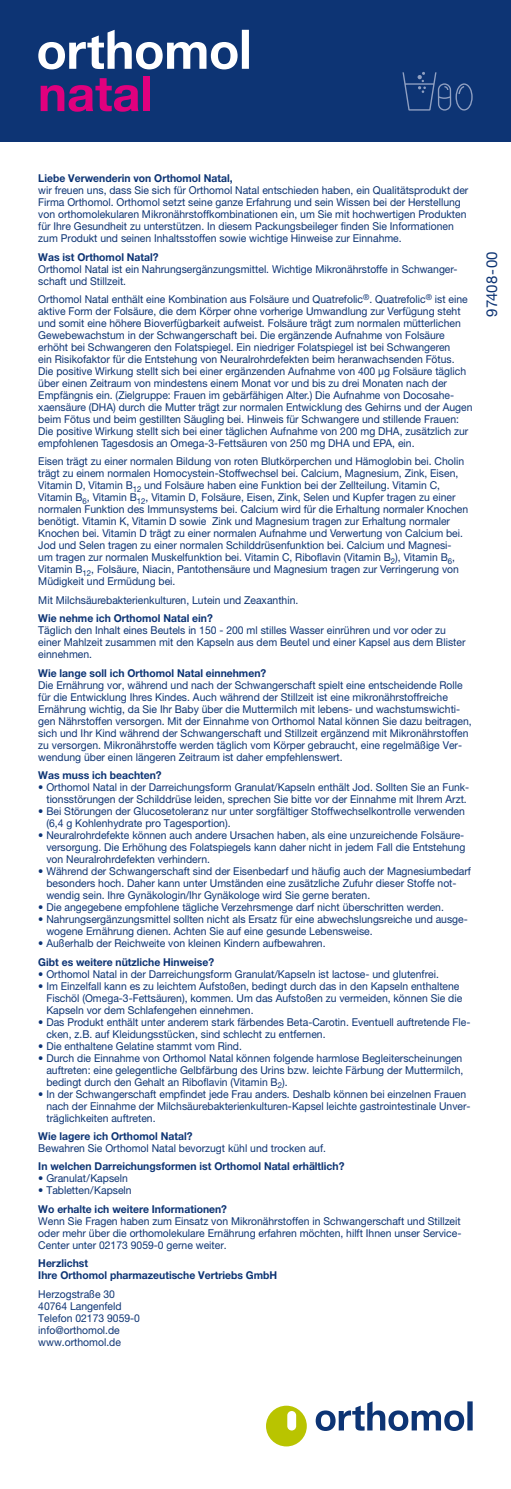
<style>
.page{position:relative;width:511px;height:1489px;background:#fff}
.page>*{position:absolute;margin:0;border:0;box-sizing:border-box;transform-origin:0 0}
.t1{font:15px "Helvetica Neue LT Pro";letter-spacing:.015em;color:#0d3474}
.t2{font:10.8px/12px "Helvetica Neue LT Pro";color:#0d3474;scale:.96 1}
.t3{font:700 10.8px/12px "Helvetica Neue LT Pro";color:#0d3474;scale:.96 1}
</style>
<div class="page">
<div style="left:0;top:0;width:510px;height:142px;background:#0d3474"></div>
<svg style="left:266px;top:1405px;width:40px;height:41px"></svg>
<svg style="left:315px;top:1401px;width:149px;height:29px"></svg>
<div style="left:467px;top:1401px;width:5px;height:29px;background:#0d3474"></div>
<svg style="left:38px;top:30px;width:199px;height:39px"></svg>
<div style="left:241px;top:30px;width:8px;height:39px;background:#fff"></div>
<svg style="left:41px;top:78px;width:97px;height:34px"></svg>
<div style="left:143px;top:76px;width:7px;height:35px;background:#e0007e"></div>
<svg style="left:402px;top:72px;width:70px;height:39px"></svg>
<p class="t3" style="left:38px;top:172px;width:204px">Liebe Verwenderin von Orthomol Natal,</p>
<p class="t2" style="left:38px;top:184px;width:449px">wir freuen uns, dass Sie sich für Orthomol Natal entschieden haben, ein Qualitätsprodukt der Firma Orthomol. Orthomol setzt seine ganze Erfahrung und sein Wissen bei der Herstellung von orthomolekularen Mikronährstoffkombinationen ein, um Sie mit hochwertigen Produkten für Ihre Gesundheit zu unterstützen. In diesem Packungsbeileger finden Sie Informationen zum Produkt und seinen Inhaltsstoffen sowie wichtige Hinweise zur Einnahme.</p>
<p class="t3" style="left:38px;top:250px;width:127px">Was ist Orthomol Natal?</p>
<p class="t2" style="left:38px;top:262px;width:437px">Orthomol Natal ist ein Nahrungsergänzungsmittel. Wichtige Mikronährstoffe in Schwanger&shy;schaft und Stillzeit.</p>
<p class="t2" style="left:38px;top:293px;width:453px">Orthomol Natal enthält eine Kombination aus Folsäure und Quatrefolic<sup>®</sup>. Quatrefolic<sup>®</sup> ist eine aktive Form der Folsäure, die dem Körper ohne vorherige Umwandlung zur Verfügung steht und somit eine höhere Bioverfügbarkeit aufweist. Folsäure trägt zum normalen mütterlichen Gewebewachstum in der Schwangerschaft bei. Die ergänzende Aufnahme von Folsäure erhöht bei Schwangeren den Folatspiegel. Ein niedriger Folatspiegel ist bei Schwangeren<br>ein Risikofaktor für die Entstehung von Neuralrohrdefekten beim heranwachsenden Fötus.<br>Die positive Wirkung stellt sich bei einer ergänzenden Aufnahme von 400 µg Folsäure täglich über einen Zeitraum von mindestens einem Monat vor und bis zu drei Monaten nach der Empfängnis ein. (Zielgruppe: Frauen im gebärfähigen Alter.) Die Aufnahme von Docosahe&shy;xaensäure (DHA) durch die Mutter trägt zur normalen Entwicklung des Gehirns und der Augen beim Fötus und beim gestillten Säugling bei. Hinweis für Schwangere und stillende Frauen:<br>Die positive Wirkung stellt sich bei einer täglichen Aufnahme von 200 mg DHA, zusätzlich zur empfohlenen Tagesdosis an Omega-3-Fettsäuren von 250 mg DHA und EPA, ein.</p>
<p class="t2" style="left:38px;top:455px;width:449px">Eisen trägt zu einer normalen Bildung von roten Blutkörperchen und Hämoglobin bei. Cholin trägt zu einem normalen Homocystein-Stoffwechsel bei. Calcium, Magnesium, Zink, Eisen, Vitamin D, Vitamin B<sub>12</sub> und Folsäure haben eine Funktion bei der Zellteilung. Vitamin C, Vitamin B<sub>6</sub>, Vitamin B<sub>12</sub>, Vitamin D, Folsäure, Eisen, Zink, Selen und Kupfer tragen zu einer normalen Funktion des Immunsystems bei. Calcium wird für die Erhaltung normaler Knochen benötigt. Vitamin K, Vitamin D sowie Zink und Magnesium tragen zur Erhaltung normaler Knochen bei. Vitamin D trägt zu einer normalen Aufnahme und Verwertung von Calcium bei.<br>Jod und Selen tragen zu einer normalen Schilddrüsenfunktion bei. Calcium und Magnesi&shy;um tragen zur normalen Muskelfunktion bei. Vitamin C, Riboflavin (Vitamin B<sub>2</sub>), Vitamin B<sub>6</sub>, Vitamin B<sub>12</sub>, Folsäure, Niacin, Pantothensäure und Magnesium tragen zur Verringerung von Müdigkeit und Ermüdung bei.</p>
<p class="t2" style="left:38px;top:593px;width:272px">Mit Milchsäurebakterienkulturen, Lutein und Zeaxanthin.</p>
<p class="t3" style="left:38px;top:612px;width:183px">Wie nehme ich Orthomol Natal ein?</p>
<p class="t2" style="left:38px;top:624px;width:446px">Täglich den Inhalt eines Beutels in 150 - 200 ml stilles Wasser einrühren und vor oder zu einer Mahlzeit zusammen mit den Kapseln aus dem Beutel und einer Kapsel aus dem Blister einnehmen.</p>
<p class="t3" style="left:38px;top:666px;width:239px">Wie lange soll ich Orthomol Natal einnehmen?</p>
<p class="t2" style="left:38px;top:678px;width:452px">Die Ernährung vor, während und nach der Schwangerschaft spielt eine entscheidende Rolle für die Entwicklung Ihres Kindes. Auch während der Stillzeit ist eine mikronährstoffreiche Ernährung wichtig, da Sie Ihr Baby über die Muttermilch mit lebens- und wachstumswichti&shy;gen Nährstoffen versorgen. Mit der Einnahme von Orthomol Natal können Sie dazu beitragen, sich und Ihr Kind während der Schwangerschaft und Stillzeit ergänzend mit Mikronährstoffen zu versorgen. Mikronährstoffe werden täglich vom Körper gebraucht, eine regelmäßige Ver&shy;wendung über einen längeren Zeitraum ist daher empfehlenswert.</p>
<p class="t3" style="left:38px;top:769px;width:130px">Was muss ich beachten?</p>
<p class="t2" style="left:38px;top:781px;width:450px;text-align:center">• Orthomol Natal in der Darreichungsform Granulat/Kapseln enthält Jod. Sollten Sie an Funk&shy;tionsstörungen der Schilddrüse leiden, sprechen Sie bitte vor der Einnahme mit Ihrem Arzt.</p>
<p class="t2" style="left:46px;top:805px;width:437px;text-indent:-8px">• Bei Störungen der Glucosetoleranz nur unter sorgfältiger Stoffwechselkontrolle verwenden (6,4 g Kohlenhydrate pro Tagesportion).</p>
<p class="t2" style="left:46px;top:829px;width:437px;text-align:justify;text-indent:-8px">• Neuralrohrdefekte können auch andere Ursachen haben, als eine unzureichende Folsäure&shy;versorgung. Die Erhöhung des Folatspiegels kann daher nicht in jedem Fall die Entstehung von Neuralrohrdefekten verhindern.</p>
<p class="t2" style="left:46px;top:865px;width:443px;text-indent:-8px">• Während der Schwangerschaft sind der Eisenbedarf und häufig auch der Magnesiumbedarf besonders hoch. Daher kann unter Umständen eine zusätzliche Zufuhr dieser Stoffe not&shy;wendig sein. Ihre Gynäkologin/Ihr Gynäkologe wird Sie gerne beraten.</p>
<p class="t2" style="left:38px;top:901px;width:423px">• Die angegebene empfohlene tägliche Verzehrsmenge darf nicht überschritten werden.</p>
<p class="t2" style="left:46px;top:913px;width:440px;text-indent:-8px">• Nahrungsergänzungsmittel sollten nicht als Ersatz für eine abwechslungsreiche und ausge&shy;wogene Ernährung dienen. Achten Sie auf eine gesunde Lebensweise.</p>
<p class="t2" style="left:38px;top:937px;width:300px">• Außerhalb der Reichweite von kleinen Kindern aufbewahren.</p>
<p class="t3" style="left:38px;top:955px;width:184px">Gibt es weitere nützliche Hinweise?</p>
<p class="t2" style="left:38px;top:967px;width:418px">• Orthomol Natal in der Darreichungsform Granulat/Kapseln ist lactose- und glutenfrei.</p>
<p class="t2" style="left:46px;top:979px;width:434px;text-indent:-8px">• Im Einzelfall kann es zu leichtem Aufstoßen, bedingt durch das in den Kapseln enthaltene<br>Fischöl (Omega-3-Fettsäuren), kommen. Um das Aufstoßen zu vermeiden, können Sie die<br>Kapseln vor dem Schlafengehen einnehmen.</p>
<p class="t2" style="left:46px;top:1015px;width:443px;text-indent:-8px">• Das Produkt enthält unter anderem stark färbendes Beta-Carotin. Eventuell auftretende Fle&shy;cken, z.B. auf Kleidungsstücken, sind schlecht zu entfernen.</p>
<p class="t2" style="left:38px;top:1039px;width:213px">• Die enthaltene Gelatine stammt vom Rind.</p>
<p class="t2" style="left:46px;top:1051px;width:435px;text-align:justify;text-indent:-8px">• Durch die Einnahme von Orthomol Natal können folgende harmlose Begleiterscheinungen auftreten: eine gelegentliche Gelbfärbung des Urins bzw. leichte Färbung der Muttermilch, bedingt durch den Gehalt an Riboflavin (Vitamin B<sub>2</sub>).</p>
<p class="t2" style="left:46px;top:1087px;width:443px;text-indent:-8px">• In der Schwangerschaft empfindet jede Frau anders. Deshalb können bei einzelnen Frauen nach der Einnahme der Milchsäurebakterienkulturen-Kapsel leichte gastrointestinale Unver&shy;träglichkeiten auftreten.</p>
<p class="t3" style="left:38px;top:1129px;width:162px">Wie lagere ich Orthomol Natal?</p>
<p class="t2" style="left:38px;top:1141px;width:301px">Bewahren Sie Orthomol Natal bevorzugt kühl und trocken auf.</p>
<p class="t3" style="left:38px;top:1160px;width:320px">In welchen Darreichungsformen ist Orthomol Natal erhältlich?</p>
<p class="t2" style="left:38px;top:1172px;width:95px">• Granulat/Kapseln</p>
<p class="t2" style="left:38px;top:1184px;width:99px">• Tabletten/Kapseln</p>
<p class="t3" style="left:38px;top:1202px;width:198px">Wo erhalte ich weitere Informationen?</p>
<p class="t2" style="left:38px;top:1214px;width:442px;text-align:justify">Wenn Sie Fragen haben zum Einsatz von Mikronährstoffen in Schwangerschaft und Stillzeit oder mehr über die orthomolekulare Ernährung erfahren möchten, hilft Ihnen unser Service-Center unter 02173 9059-0 gerne weiter.</p>
<p class="t3" style="left:38px;top:1256px;width:250px">Herzlichst<br>Ihre Orthomol pharmazeutische Vertriebs GmbH</p>
<p class="t2" style="left:38px;top:1287px;width:107px">Herzogstraße 30<br>40764 Langenfeld<br>Telefon 02173 9059-0 info@orthomol.de www.orthomol.de</p>
<h1 class="t1" style="left:482px;top:316px;width:67px;rotate:-90deg">97408-00</h1>
</div>
